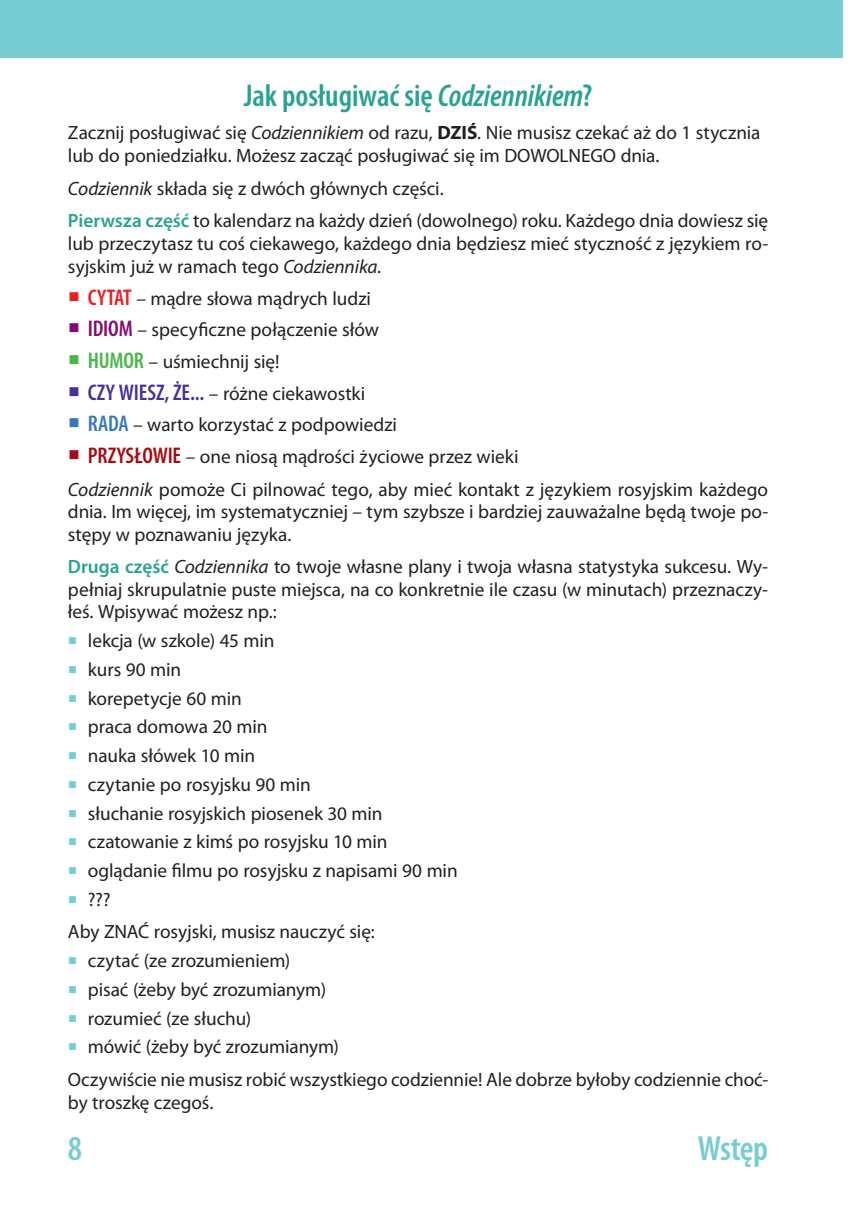
<style>
.page{position:relative;width:866px;height:1213px;background:#fff}
.page>*{position:absolute;margin:0;border:0;box-sizing:border-box;transform-origin:0 0}
.t1{font:600 condensed 35px "Myriad Pro";letter-spacing:-.02em;color:#76ccd1}
.t2{font:600 condensed 31.5px "Myriad Pro";color:#29a292}
.t3{font:19.25px/28.7px "Myriad Pro";letter-spacing:-.005em;color:#231f20}
.s1{font-style:italic}
.s2{font-weight:700}
.s3{font-weight:600;color:#29a292}
.s4{font-weight:600;font-stretch:condensed;font-size:22.75px;color:#ee1d23}
.s5{font-weight:600;font-stretch:condensed;font-size:22.75px;color:#840b71}
.s6{font-weight:600;font-stretch:condensed;font-size:22.75px;color:#49b748}
.s7{font-weight:600;font-stretch:condensed;font-size:22.75px;color:#493193}
.s8{font-weight:600;font-stretch:condensed;font-size:22.75px;color:#3778bd}
.s9{font-weight:600;font-stretch:condensed;font-size:22.75px;color:#a70a12}
</style>
<div class="page">
<div style="left:0;top:0;width:842px;height:58px;background:#76ccd1"></div>
<h2 class="t2" style="left:244px;top:85px;width:350px">Jak posługiwać się <span class="s1">Codziennikiem</span>?</h2>
<p class="t3" style="left:68px;top:123px;width:693px;line-height:22.8px">Zacznij posługiwać się <span class="s1">Codziennikiem</span> od razu, <span class="s2">DZIŚ</span>. Nie musisz czekać aż do 1 stycznia lub do poniedziałku. Możesz zacząć posługiwać się im DOWOLNEGO dnia.</p>
<p class="t3" style="left:68px;top:173px;width:701px;line-height:32.7px"><span class="s1">Codziennik</span> składa się z dwóch głównych części.<br><span class="s3">Pierwsza część</span> to kalendarz na każdy dzień (dowolnego) roku. Każdego dnia dowiesz się</p>
<p class="t3" style="left:68px;top:234px;width:701px;line-height:22.8px">lub przeczytasz tu coś ciekawego, każdego dnia będziesz mieć styczność z językiem ro&shy;syjskim już w ramach tego <span class="s1">Codziennika</span>.</p>
<p class="t3" style="left:88px;top:285px;width:284px"><span class="s4">CYTAT</span> – mądre słowa mądrych ludzi</p>
<p class="t3" style="left:88px;top:317px;width:292px"><span class="s5">IDIOM</span> – specyficzne połączenie słów</p>
<p class="t3" style="left:88px;top:348px;width:193px"><span class="s6">HUMOR</span> – uśmiechnij się!</p>
<p class="t3" style="left:88px;top:380px;width:279px"><span class="s7">CZY WIESZ, ŻE...</span> – różne ciekawostki</p>
<p class="t3" style="left:88px;top:412px;width:310px"><span class="s8">RADA</span> – warto korzystać z podpowiedzi</p>
<p class="t3" style="left:88px;top:443px;width:432px"><span class="s9">PRZYSŁOWIE</span> – one niosą mądrości życiowe przez wieki</p>
<p class="t3" style="left:68px;top:476px;width:701px"><span class="s1">Codziennik</span> pomoże Ci pilnować tego, aby mieć kontakt z językiem rosyjskim każdego</p>
<p class="t3" style="left:68px;top:502px;width:701px;line-height:22.8px">dnia. Im więcej, im systematyczniej – tym szybsze i bardziej zauważalne będą twoje po&shy;stępy w poznawaniu języka.</p>
<p class="t3" style="left:68px;top:556px;width:701px;line-height:22.8px;text-align:justify"><span class="s3">Druga część</span> <span class="s1">Codziennika</span> to twoje własne plany i twoja własna statystyka sukcesu. Wy&shy;pełniaj skrupulatnie puste miejsca, na co konkretnie ile czasu (w minutach) przeznaczy&shy;łeś. Wpisywać możesz np.:</p>
<p class="t3" style="left:88px;top:628px;width:371px">lekcja (w szkole) 45 min<br>kurs 90 min<br>korepetycje 60 min<br>praca domowa 20 min<br>nauka słówek 10 min<br>czytanie po rosyjsku 90 min<br>słuchanie rosyjskich piosenek 30 min czatowanie z kimś po rosyjsku 10 min oglądanie filmu po rosyjsku z napisami 90 min ???</p>
<p class="t3" style="left:88px;top:919px;width:288px;text-indent:-20px">Aby ZNAĆ rosyjski, musisz nauczyć się: czytać (ze zrozumieniem)<br>pisać (żeby być zrozumianym) rozumieć (ze słuchu)<br>mówić (żeby być zrozumianym)</p>
<p class="t3" style="left:68px;top:1069px;width:701px;line-height:22.8px">Oczywiście nie musisz robić wszystkiego codziennie! Ale dobrze byłoby codziennie choć&shy;by troszkę czegoś.</p>
<h1 class="t1" style="left:68px;top:1135px;width:16px">8</h1>
<h1 class="t1" style="left:697px;top:1135px;width:72px">Wstęp</h1>
</div>
